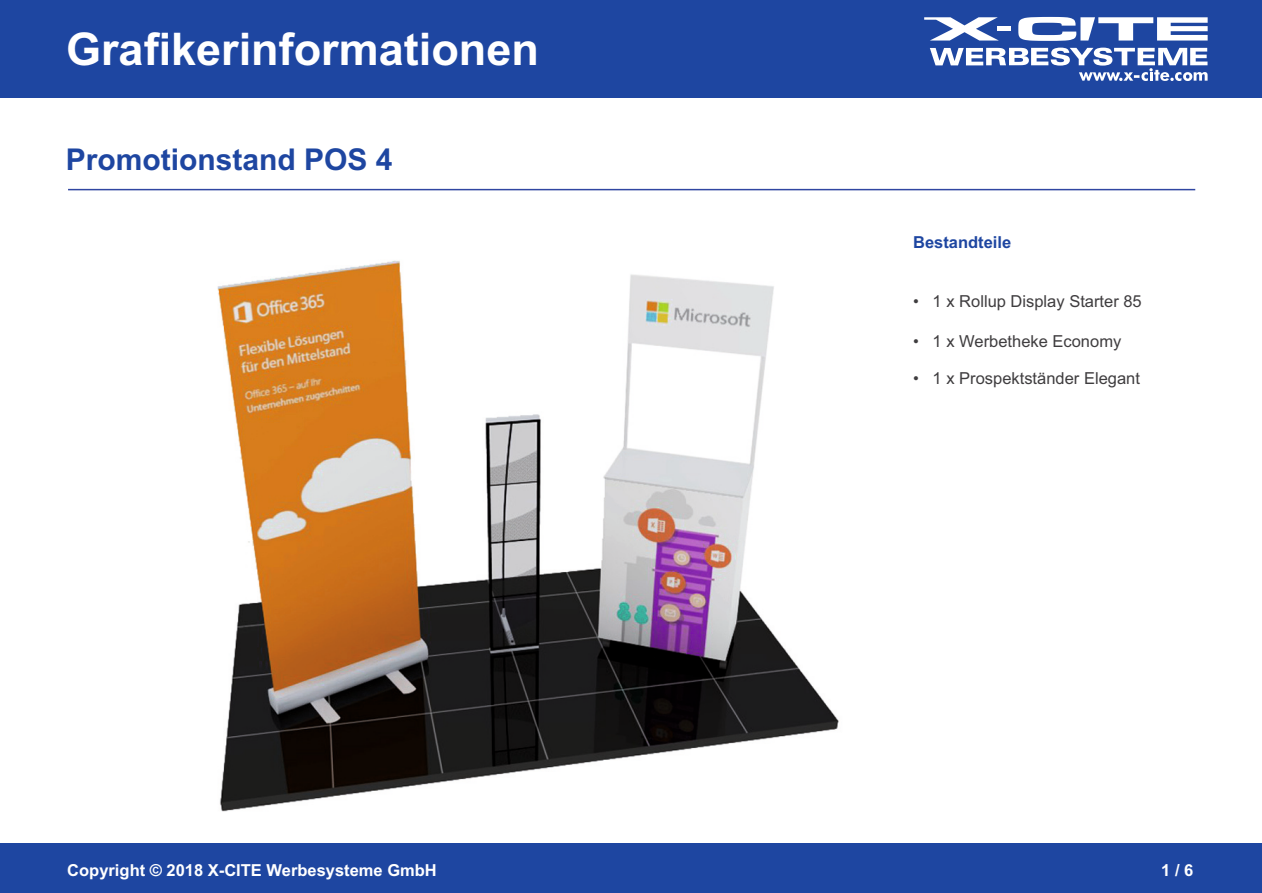
<style>
.page{position:relative;width:1262px;height:893px;background:#fff}
.page>*{position:absolute;margin:0;border:0;box-sizing:border-box;transform-origin:0 0}
.t1{font:700 45px "Arial";color:#fff}
.t2{font:700 30px "Arial";color:#1e46a1}
.t3{font:16.5px "Arial";color:#3f3d3f}
.t4{font:700 16.5px "Arial";color:#fff}
.t5{font:700 16.5px "Arial";color:#1e46a1}
</style>
<div class="page">
<div style="left:0;top:0;width:1262px;height:98px;background:#1e46a1"></div>
<div style="left:0;top:843px;width:1262px;height:50px;background:#1e46a1"></div>
<svg style="left:1018px;top:17px;width:189px;height:24px"></svg>
<svg style="left:924px;top:17px;width:74px;height:24px"></svg>
<div style="left:997px;top:26px;width:14px;height:5px;background:#fff"></div>
<svg style="left:930px;top:48px;width:277px;height:33px"></svg>
<hr style="left:68px;top:189px;width:1127px;height:1px;background:#3046a2">
<img style="left:217px;top:260px;width:622px;height:552px">
<h1 class="t1" style="left:66px;top:32px;width:474px">Grafikerinformationen</h1>
<h2 class="t2" style="left:66px;top:148px;width:328px">Promotionstand POS 4</h2>
<p class="t4" style="left:67px;top:863px;width:371px">Copyright © 2018 X-CITE Werbesysteme GmbH</p>
<p class="t5" style="left:913px;top:236px;width:100px">Bestandteile</p>
<p class="t3" style="left:913px;top:295px;width:230px">• 1 x Rollup Display Starter 85</p>
<p class="t3" style="left:913px;top:335px;width:210px">• 1 x Werbetheke Economy</p>
<p class="t3" style="left:913px;top:372px;width:228px">• 1 x Prospektständer Elegant</p>
<p class="t4" style="left:1161px;top:863px;width:34px">1 / 6</p>
</div>
